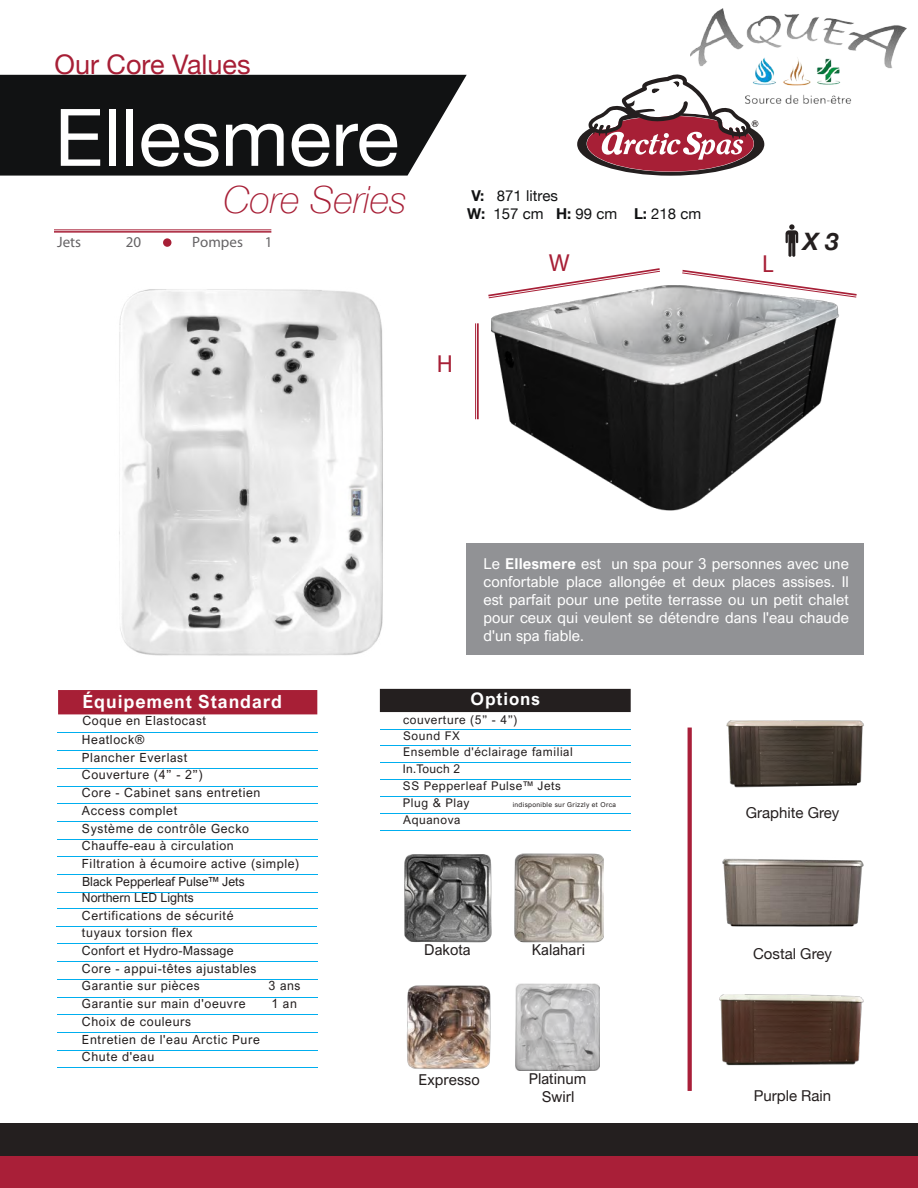
<style>
.page{position:relative;width:918px;height:1188px;background:#fff}
.page>*{position:absolute;margin:0;border:0;box-sizing:border-box;transform-origin:0 0}
.t1{font:79.5px "Helvetica Neue";color:#fff}
.t2{font:italic 100 37.5px "Helvetica Neue";color:#a71f36}
.t3{font:27px "Helvetica Neue";color:#a71f36}
.t4{font:24.75px "Myriad Pro";color:#a71f36}
.t5{font:italic 700 24px "Helvetica Neue";color:#241f1f}
.t6{font:700 18.15px "Arial Nova";letter-spacing:.05em;color:#fff}
.t7{font:700 17.25px "Arial Nova";letter-spacing:.05em;color:#fff}
.t8{font:15px/18px "Arial Nova";letter-spacing:.005em;color:#fff;text-align:justify}
.t9{font:15px/18px "Arial Nova";color:#241f1f;text-align:center}
.t10{font:15px "Helvetica Neue";color:#241f1f}
.t11{font:15px/18px "Helvetica Neue";color:#111213}
.t12{font:15px "Myriad Pro";color:#656365}
.t13{font:12.6px/17.7px "Arial Nova";letter-spacing:.05em;color:#241f1f}
.t14{font:12.6px "Arial Nova";color:#241f1f}
.t15{font:12.6px "Arial Nova";letter-spacing:.025em;color:#241f1f}
.t16{font:12px/16.8px "Arial Nova";letter-spacing:.05em;color:#241f1f}
.t17{font:12px "Arial Nova";letter-spacing:.05em;color:#231f20}
.t18{font:6.75px "Arial Nova";letter-spacing:.05em;color:#241f1f}
.s1{font-weight:700}
</style>
<div class="page">
<div style="left:0;top:1124px;width:918px;height:32px;background:#241f1f"></div>
<div style="left:0;top:1156px;width:918px;height:32px;background:#a91f38"></div>
<svg style="left:0;top:75px;width:467px;height:101px;background:#212223"></svg>
<svg style="left:577px;top:74px;width:188px;height:102px"></svg>
<img style="left:726px;top:720px;width:138px;height:68px">
<img style="left:722px;top:858px;width:142px;height:69px">
<img style="left:719px;top:994px;width:145px;height:72px">
<svg style="left:688px;top:728px;width:4px;height:363px"></svg>
<svg style="left:786px;top:224px;width:12px;height:33px"></svg>
<hr style="left:54px;top:230px;width:217px;height:1px;background:#a71f36">
<hr style="left:54px;top:231px;width:217px;height:2px;background:#a71f36">
<div style="left:163px;top:238px;width:8px;height:9px;background:#a71f36;border-radius:50%"></div>
<img style="left:119px;top:289px;width:264px;height:367px">
<svg style="left:488px;top:268px;width:174px;height:30px"></svg>
<svg style="left:681px;top:269px;width:176px;height:29px"></svg>
<img style="left:492px;top:286px;width:351px;height:225px">
<hr style="left:475px;top:323px;width:1px;height:96px;background:#a71f36">
<hr style="left:477px;top:323px;width:2px;height:96px;background:#a71f36">
<div style="left:467px;top:543px;width:397px;height:112px;background:#919295"></div>
<hr style="left:57px;top:732px;width:260px;height:1px;background:#00aeef">
<hr style="left:57px;top:750px;width:260px;height:1px;background:#00aeef">
<hr style="left:57px;top:908px;width:260px;height:1px;background:#00aeef">
<hr style="left:57px;top:768px;width:260px;height:1px;background:#00aeef">
<hr style="left:57px;top:786px;width:260px;height:1px;background:#00aeef">
<hr style="left:57px;top:803px;width:260px;height:1px;background:#00aeef">
<hr style="left:57px;top:821px;width:260px;height:1px;background:#00aeef">
<hr style="left:57px;top:839px;width:260px;height:1px;background:#00aeef">
<hr style="left:57px;top:857px;width:260px;height:1px;background:#00aeef">
<hr style="left:57px;top:874px;width:260px;height:1px;background:#00aeef">
<hr style="left:57px;top:926px;width:260px;height:1px;background:#00aeef">
<hr style="left:57px;top:943px;width:260px;height:1px;background:#00aeef">
<hr style="left:57px;top:961px;width:260px;height:1px;background:#00aeef">
<hr style="left:57px;top:979px;width:260px;height:1px;background:#00aeef">
<hr style="left:57px;top:997px;width:260px;height:1px;background:#00aeef">
<hr style="left:57px;top:1014px;width:260px;height:1px;background:#00aeef">
<hr style="left:57px;top:1032px;width:260px;height:1px;background:#00aeef">
<hr style="left:57px;top:1050px;width:260px;height:1px;background:#00aeef">
<hr style="left:57px;top:892px;width:260px;height:1px;background:#00aeef">
<hr style="left:57px;top:1067px;width:260px;height:1px;background:#00aeef">
<div style="left:58px;top:690px;width:259px;height:24px;background:#a71f36"></div>
<div style="left:380px;top:689px;width:251px;height:23px;background:#241f1f"></div>
<hr style="left:380px;top:729px;width:250px;height:1px;background:#00aeef">
<hr style="left:380px;top:746px;width:250px;height:1px;background:#00aeef">
<hr style="left:380px;top:762px;width:250px;height:1px;background:#00aeef">
<hr style="left:380px;top:779px;width:250px;height:1px;background:#00aeef">
<hr style="left:380px;top:796px;width:250px;height:1px;background:#00aeef">
<hr style="left:380px;top:813px;width:250px;height:1px;background:#00aeef">
<hr style="left:380px;top:830px;width:250px;height:1px;background:#00aeef">
<img style="left:691px;top:9px;width:216px;height:95px">
<img style="left:404px;top:854px;width:88px;height:89px">
<img style="left:514px;top:853px;width:90px;height:90px">
<img style="left:515px;top:983px;width:85px;height:88px">
<img style="left:406px;top:985px;width:85px;height:84px">
<h3 class="t3" style="left:55px;top:45px;width:198px">Our Core Values</h3>
<h1 class="t1" style="left:55px;top:80px;width:346px">Ellesmere</h1>
<h2 class="t2" style="left:224px;top:170px;width:185px">Core Series</h2>
<p class="t11" style="left:467px;top:187px;width:236px"><span class="s1">V:</span> 871 litres<br><span class="s1">W:</span> 157 cm <span class="s1">H:</span> 99 cm <span class="s1">L:</span> 218 cm</p>
<p class="t12" style="left:57px;top:232px;width:25px">Jets</p>
<p class="t12" style="left:126px;top:232px;width:17px">20</p>
<p class="t12" style="left:265px;top:232px;width:9px">1</p>
<h3 class="t5" style="left:803px;top:223px;width:38px">X 3</h3>
<h3 class="t6" style="left:82px;top:691px;width:201px">Équipement Standard</h3>
<p class="t13" style="left:82px;top:711px;width:125px">Coque en Elastocast</p>
<p class="t13" style="left:82px;top:731px;width:122px">Heatlock®<br>Plancher Everlast<br>Couverture (4” - 2”)</p>
<p class="t13" style="left:82px;top:784px;width:180px">Core - Cabinet sans entretien<br>Access complet</p>
<p class="t13" style="left:82px;top:819px;width:169px">Système de contrôle Gecko<br>Chauffe-eau à circulation</p>
<p class="t13" style="left:82px;top:855px;width:219px">Filtration à écumoire active (simple)</p>
<p class="t13" style="left:82px;top:906px;width:153px">Certifications de sécurité tuyaux torsion flex</p>
<p class="t13" style="left:82px;top:959px;width:176px">Core - appui-têtes ajustables</p>
<p class="t14" style="left:82px;top:874px;width:164px">Black Pepperleaf Pulse™ Jets</p>
<p class="t14" style="left:82px;top:890px;width:113px">Northern LED Lights</p>
<p class="t15" style="left:82px;top:943px;width:153px">Confort et Hydro-Massage</p>
<p class="t13" style="left:82px;top:977px;width:119px">Garantie sur pièces</p>
<p class="t13" style="left:268px;top:977px;width:34px">3 ans</p>
<p class="t13" style="left:82px;top:995px;width:165px">Garantie sur main d'oeuvre</p>
<p class="t13" style="left:271px;top:995px;width:27px">1 an</p>
<p class="t13" style="left:82px;top:1013px;width:179px">Choix de couleurs<br>Entretien de l'eau Arctic Pure<br>Chute d'eau</p>
<h3 class="t4" style="left:437px;top:348px;width:18px">H</h3>
<h3 class="t4" style="left:549px;top:248px;width:22px">W</h3>
<h3 class="t4" style="left:762px;top:248px;width:13px">L</h3>
<p class="t8" style="left:483px;top:555px;width:367px">Le <span class="s1">Ellesmere</span> est un spa pour 3 personnes avec une confortable place allongée et deux places assises. Il est parfait pour une petite terrasse ou un petit chalet pour ceux qui veulent se détendre dans l'eau chaude d'un spa fiable.</p>
<h3 class="t7" style="left:471px;top:689px;width:71px">Options</h3>
<p class="t16" style="left:403px;top:727px;width:171px">Sound FX<br>Ensemble d'éclairage familial</p>
<p class="t16" style="left:403px;top:795px;width:68px">Plug &amp; Play</p>
<p class="t18" style="left:513px;top:801px;width:105px">indisponible sur Grizzly et Orca</p>
<p class="t17" style="left:403px;top:713px;width:116px">couverture (5” - 4”)</p>
<p class="t16" style="left:403px;top:761px;width:160px">In.Touch 2<br>SS Pepperleaf Pulse™ Jets</p>
<p class="t16" style="left:403px;top:811px;width:59px">Aquanova</p>
<p class="t9" style="left:424px;top:941px;width:48px">Dakota</p>
<p class="t9" style="left:532px;top:941px;width:55px">Kalahari</p>
<p class="t9" style="left:419px;top:1070px;width:63px">Expresso</p>
<p class="t9" style="left:529px;top:1069px;width:59px">Platinum<br>Swirl</p>
<p class="t10" style="left:746px;top:802px;width:95px">Graphite Grey</p>
<p class="t10" style="left:753px;top:943px;width:80px">Costal Grey</p>
<p class="t10" style="left:754px;top:1085px;width:79px">Purple Rain</p>
</div>
